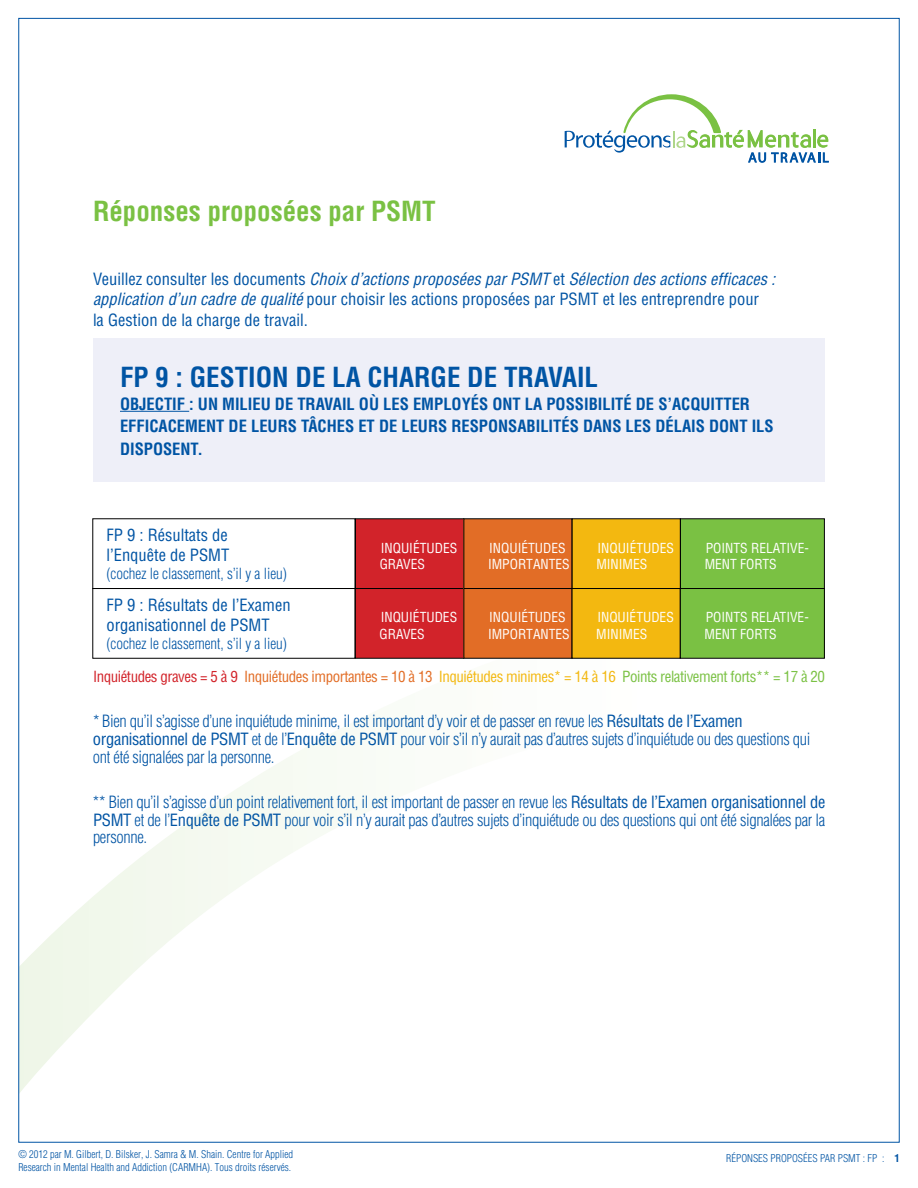
<style>
.page{position:relative;width:918px;height:1188px;background:#fff}
.page>*{position:absolute;margin:0;border:0;box-sizing:border-box;transform-origin:0 0}
.t1{font:700 condensed 27px "Helvetica";color:#0054a4}
.t2{font:700 condensed 27px "Helvetica";color:#7ac143}
.text{font:300 condensed 16.5px/17.9px "Helvetica";letter-spacing:-.02em;color:#0054a4}
.text-2{font:condensed 16.5px/19.8px "Helvetica";color:#0054a4}
.t3{font:700 condensed 16.5px/22.5px "Helvetica";color:#0054a4}
.text-3{font:condensed 15px "Helvetica";letter-spacing:-.03em;color:#7ac143}
.text-4{font:300 condensed 15px "Helvetica";color:#0054a4}
.t4{font:condensed 13.5px/16.2px "Helvetica";color:#fff}
.t5{font:300 condensed 10.5px "Helvetica";color:#0054a4}
.s1{font-style:italic}
.s2{color:#d2232a}
.s3{color:#e26d26}
.s4{color:#f3b810}
.s5{font-weight:400}
.s6{font-weight:700}
</style>
<div class="page">
<svg style="left:20px;top:588px;width:805px;height:504px"></svg>
<svg style="left:565px;top:94px;width:264px;height:69px"></svg>
<div style="left:93px;top:339px;width:732px;height:143px;background:#eeeff8"></div>
<hr style="left:120px;top:411px;width:69px;height:1px;background:#0054a4">
<div style="left:355px;top:519px;width:109px;height:70px;background:#d2232a"></div>
<div style="left:464px;top:519px;width:108px;height:70px;background:#e26d26"></div>
<div style="left:572px;top:519px;width:108px;height:70px;background:#f3b810"></div>
<div style="left:680px;top:519px;width:144px;height:70px;background:#7ac143"></div>
<div style="left:680px;top:519px;width:145px;height:70px;border:1px solid #000"></div>
<div style="left:93px;top:588px;width:262px;height:70px;border:1px solid #000"></div>
<div style="left:355px;top:589px;width:109px;height:69px;background:#d2232a"></div>
<div style="left:355px;top:588px;width:109px;height:70px;border:1px solid #000"></div>
<div style="left:464px;top:589px;width:108px;height:69px;background:#e26d26"></div>
<div style="left:464px;top:588px;width:108px;height:70px;border:1px solid #000"></div>
<div style="left:572px;top:589px;width:108px;height:69px;background:#f3b810"></div>
<div style="left:572px;top:588px;width:108px;height:70px;border:1px solid #000"></div>
<div style="left:680px;top:589px;width:144px;height:69px;background:#7ac143"></div>
<div style="left:680px;top:588px;width:145px;height:70px;border:1px solid #000"></div>
<p class="t2" style="left:93px;top:194px;width:344px">Réponses proposées par PSMT</p>
<p class="text-2" style="left:93px;top:269px;width:684px">Veuillez consulter les documents <span class="s1">Choix d’actions proposées par PSMT</span> et <span class="s1">Sélection des actions efficaces : application d’un cadre de qualité</span> pour choisir les actions proposées par PSMT et les entreprendre pour</p>
<p class="text-2" style="left:93px;top:310px;width:216px">la Gestion de la charge de travail.</p>
<p class="t1" style="left:120px;top:360px;width:480px">FP 9 : GESTION DE LA CHARGE DE TRAVAIL</p>
<p class="t3" style="left:120px;top:392px;width:655px">OBJECTIF : UN MILIEU DE TRAVAIL OÙ LES EMPLOYÉS ONT LA POSSIBILITÉ DE S’ACQUITTER<br>EFFICACEMENT DE LEURS TÂCHES ET DE LEURS RESPONSABILITÉS DANS LES DÉLAIS DONT ILS<br>DISPOSENT.</p>
<p class="text-2" style="left:106px;top:525px;width:124px">FP 9 : Résultats de l’Enquête de PSMT</p>
<p class="text-4" style="left:106px;top:564px;width:182px">(cochez le classement, s’il y a lieu)</p>
<p class="t4" style="left:380px;top:540px;width:79px">INQUIÉTUDES<br>GRAVES</p>
<p class="t4" style="left:488px;top:539px;width:83px">INQUIÉTUDES<br>IMPORTANTES</p>
<p class="t4" style="left:596px;top:540px;width:79px">INQUIÉTUDES<br>MINIMES</p>
<p class="t4" style="left:705px;top:540px;width:106px">POINTS RELATIVE-<br>MENT FORTS</p>
<p class="text-2" style="left:106px;top:595px;width:186px">FP 9 : Résultats de l’Examen organisationnel de PSMT</p>
<p class="text-4" style="left:106px;top:634px;width:182px">(cochez le classement, s’il y a lieu)</p>
<p class="t4" style="left:380px;top:609px;width:79px">INQUIÉTUDES<br>GRAVES</p>
<p class="t4" style="left:488px;top:609px;width:83px">INQUIÉTUDES<br>IMPORTANTES</p>
<p class="t4" style="left:596px;top:609px;width:79px">INQUIÉTUDES<br>MINIMES</p>
<p class="t4" style="left:705px;top:609px;width:106px">POINTS RELATIVE-<br>MENT FORTS</p>
<p class="text-3" style="left:93px;top:667px;width:734px"><span class="s2">Inquiétudes graves = 5 à 9</span> <span class="s3">Inquiétudes importantes = 10 à 13</span> <span class="s4">Inquiétudes minimes* = 14 à 16</span> Points relativement forts** = 17 à 20</p>
<p class="text" style="left:93px;top:712px;width:719px">* Bien qu’il s’agisse d’une inquiétude minime, il est important d’y voir et de passer en revue les <span class="s5">Résultats de l’Examen organisationnel de PSMT</span> et de l’<span class="s5">Enquête de PSMT</span> pour voir s’il n’y aurait pas d’autres sujets d’inquiétude ou des questions qui ont été signalées par la personne.</p>
<p class="text" style="left:93px;top:792px;width:734px;text-align:justify">** Bien qu’il s’agisse d’un point relativement fort, il est important de passer en revue les <span class="s5">Résultats de l’Examen organisationnel de PSMT</span> et de l’<span class="s5">Enquête de PSMT</span> pour voir s’il n’y aurait pas d’autres sujets d’inquiétude ou des questions qui ont été signalées par la personne.</p>
<p class="t5" style="left:18px;top:1148px;width:276px">© 2012 par M. Gilbert, D. Bilsker, J. Samra &amp; M. Shain. Centre for Applied</p>
<p class="t5" style="left:726px;top:1152px;width:175px">RÉPONSES PROPOSÉES PAR PSMT : FP : <span class="s6">1</span></p>
<p class="t5" style="left:18px;top:1161px;width:274px">Research in Mental Health and Addiction (CARMHA). Tous droits réservés.</p>
</div>
